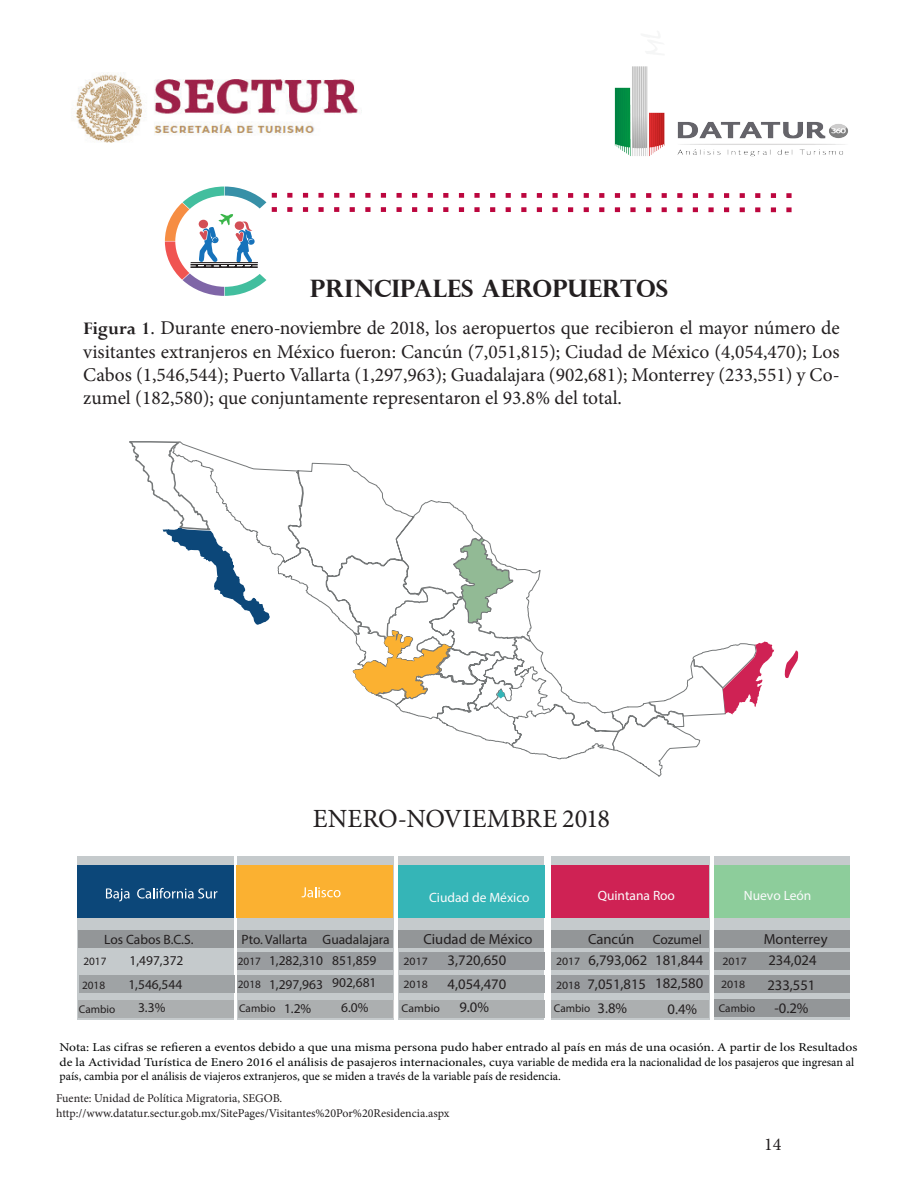
<style>
.page{position:relative;width:923px;height:1193px;background:#fff}
.page>*{position:absolute;margin:0;border:0;box-sizing:border-box;transform-origin:0 0}
.t1{font:26.25px "Minion Pro";color:#231f20}
.t2{font:700 24px "Perpetua Titling";color:#231f20}
.t3{font:19.5px/23.4px "Minion Pro";letter-spacing:-.005em;color:#231f20;text-align:justify}
.t4{font:18px "Minion Pro";color:#231f20}
.t5{font:14.55px/21.3px "Myriad Pro";color:#231f20;text-align:center}
.t6{font:13.5px/21.3px "Myriad Pro";color:#231f20}
.t7{font:13.5px "Myriad Pro";color:#fbfbfc}
.t8{font:12px/14.4px "Minion Pro";color:#030505;scale:1.13 1}
.t9{font:12px/14.4px "Minion Pro";color:#231f20}
.t10{font:11.25px/24.3px "Myriad Pro";color:#231f20}
.t11{font:11.25px/23.4px "Myriad Pro";color:#231f20;scale:1.05 1}
.s1{font-family:"Perpetua";font-weight:700;font-size:19.65px}
.s2{font-size:14.55px}
</style>
<div class="page">
<img style="left:614px;top:66px;width:234px;height:91px">
<img style="left:76px;top:73px;width:286px;height:70px">
<svg style="left:272px;top:193px;width:5px;height:5px"></svg>
<svg style="left:287px;top:193px;width:5px;height:5px"></svg>
<svg style="left:272px;top:207px;width:5px;height:5px"></svg>
<svg style="left:287px;top:207px;width:5px;height:5px"></svg>
<svg style="left:303px;top:193px;width:5px;height:5px"></svg>
<svg style="left:318px;top:193px;width:5px;height:5px"></svg>
<svg style="left:303px;top:207px;width:5px;height:5px"></svg>
<svg style="left:318px;top:207px;width:5px;height:5px"></svg>
<svg style="left:334px;top:193px;width:5px;height:5px"></svg>
<svg style="left:349px;top:193px;width:6px;height:5px"></svg>
<svg style="left:334px;top:207px;width:5px;height:5px"></svg>
<svg style="left:349px;top:207px;width:6px;height:5px"></svg>
<svg style="left:365px;top:193px;width:5px;height:5px"></svg>
<svg style="left:381px;top:193px;width:5px;height:5px"></svg>
<svg style="left:365px;top:207px;width:5px;height:5px"></svg>
<svg style="left:381px;top:207px;width:5px;height:5px"></svg>
<svg style="left:396px;top:193px;width:5px;height:5px"></svg>
<svg style="left:412px;top:193px;width:5px;height:5px"></svg>
<svg style="left:396px;top:207px;width:5px;height:5px"></svg>
<svg style="left:412px;top:207px;width:5px;height:5px"></svg>
<svg style="left:427px;top:193px;width:6px;height:5px"></svg>
<svg style="left:443px;top:193px;width:5px;height:5px"></svg>
<svg style="left:427px;top:207px;width:6px;height:5px"></svg>
<svg style="left:443px;top:207px;width:5px;height:5px"></svg>
<svg style="left:459px;top:193px;width:5px;height:5px"></svg>
<svg style="left:474px;top:193px;width:5px;height:5px"></svg>
<svg style="left:459px;top:207px;width:5px;height:5px"></svg>
<svg style="left:474px;top:207px;width:5px;height:5px"></svg>
<svg style="left:490px;top:193px;width:5px;height:5px"></svg>
<svg style="left:505px;top:193px;width:5px;height:5px"></svg>
<svg style="left:490px;top:207px;width:5px;height:5px"></svg>
<svg style="left:505px;top:207px;width:5px;height:5px"></svg>
<svg style="left:521px;top:193px;width:5px;height:5px"></svg>
<svg style="left:536px;top:193px;width:6px;height:5px"></svg>
<svg style="left:521px;top:207px;width:5px;height:5px"></svg>
<svg style="left:536px;top:207px;width:6px;height:5px"></svg>
<svg style="left:552px;top:193px;width:5px;height:5px"></svg>
<svg style="left:568px;top:193px;width:5px;height:5px"></svg>
<svg style="left:552px;top:207px;width:5px;height:5px"></svg>
<svg style="left:568px;top:207px;width:5px;height:5px"></svg>
<svg style="left:583px;top:193px;width:5px;height:5px"></svg>
<svg style="left:599px;top:193px;width:5px;height:5px"></svg>
<svg style="left:583px;top:207px;width:5px;height:5px"></svg>
<svg style="left:599px;top:207px;width:5px;height:5px"></svg>
<svg style="left:614px;top:193px;width:6px;height:5px"></svg>
<svg style="left:630px;top:193px;width:5px;height:5px"></svg>
<svg style="left:614px;top:207px;width:6px;height:5px"></svg>
<svg style="left:630px;top:207px;width:5px;height:5px"></svg>
<svg style="left:646px;top:193px;width:5px;height:5px"></svg>
<svg style="left:661px;top:193px;width:5px;height:5px"></svg>
<svg style="left:646px;top:207px;width:5px;height:5px"></svg>
<svg style="left:661px;top:207px;width:5px;height:5px"></svg>
<svg style="left:677px;top:193px;width:5px;height:5px"></svg>
<svg style="left:692px;top:193px;width:5px;height:5px"></svg>
<svg style="left:677px;top:207px;width:5px;height:5px"></svg>
<svg style="left:692px;top:207px;width:5px;height:5px"></svg>
<svg style="left:708px;top:193px;width:5px;height:5px"></svg>
<svg style="left:724px;top:193px;width:5px;height:5px"></svg>
<svg style="left:708px;top:207px;width:5px;height:5px"></svg>
<svg style="left:724px;top:207px;width:5px;height:5px"></svg>
<svg style="left:739px;top:193px;width:5px;height:5px"></svg>
<svg style="left:755px;top:193px;width:5px;height:5px"></svg>
<svg style="left:739px;top:207px;width:5px;height:5px"></svg>
<svg style="left:755px;top:207px;width:5px;height:5px"></svg>
<svg style="left:770px;top:193px;width:5px;height:5px"></svg>
<svg style="left:786px;top:193px;width:5px;height:5px"></svg>
<svg style="left:770px;top:207px;width:5px;height:5px"></svg>
<svg style="left:786px;top:207px;width:5px;height:5px"></svg>
<svg style="left:165px;top:186px;width:101px;height:110px"></svg>
<svg style="left:256px;top:462px;width:226px;height:169px"></svg>
<svg style="left:784px;top:650px;width:15px;height:28px"></svg>
<svg style="left:352px;top:537px;width:422px;height:240px"></svg>
<svg style="left:129px;top:441px;width:140px;height:183px"></svg>
<svg style="left:551px;top:856px;width:158px;height:164px;background:#c0bfc3"></svg>
<div style="left:78px;top:856px;width:156px;height:164px;background:#c5cacc"></div>
<div style="left:78px;top:864px;width:156px;height:53px;background:#0c4779"></div>
<svg style="left:237px;top:856px;width:156px;height:164px;background:#c1c4c3"></svg>
<svg style="left:398px;top:856px;width:146px;height:164px;background:#bdc5c6"></svg>
<div style="left:236px;top:864px;width:157px;height:53px;background:#fbb131"></div>
<svg style="left:106px;top:888px;width:23px;height:13px"></svg>
<svg style="left:137px;top:887px;width:80px;height:11px"></svg>
<div style="left:551px;top:864px;width:157px;height:53px;background:#cf2254"></div>
<div style="left:78px;top:930px;width:155px;height:17px;background:#939698"></div>
<div style="left:79px;top:975px;width:155px;height:17px;background:#9fa3a5"></div>
<div style="left:238px;top:974px;width:155px;height:18px;background:#9fa3a5"></div>
<div style="left:398px;top:930px;width:146px;height:17px;background:#939698"></div>
<div style="left:399px;top:952px;width:145px;height:17px;background:#999c9f"></div>
<div style="left:399px;top:974px;width:145px;height:18px;background:#9fa3a5"></div>
<div style="left:551px;top:930px;width:157px;height:17px;background:#939698"></div>
<div style="left:551px;top:974px;width:157px;height:18px;background:#999c9f"></div>
<div style="left:551px;top:952px;width:157px;height:17px;background:#9fa3a5"></div>
<div style="left:78px;top:999px;width:155px;height:17px;background:#acafb0"></div>
<div style="left:398px;top:864px;width:146px;height:53px;background:#35b5b7"></div>
<svg style="left:301px;top:887px;width:39px;height:10px"></svg>
<div style="left:238px;top:952px;width:155px;height:17px;background:#999c9f"></div>
<div style="left:238px;top:930px;width:155px;height:17px;background:#939698"></div>
<svg style="left:393px;top:999px;width:1px;height:17px"></svg>
<div style="left:238px;top:999px;width:155px;height:17px;background:#acafb0"></div>
<div style="left:399px;top:999px;width:145px;height:17px;background:#acafb0"></div>
<div style="left:551px;top:999px;width:157px;height:17px;background:#acafb0"></div>
<div style="left:713px;top:856px;width:136px;height:164px;background:#c5cacc"></div>
<div style="left:713px;top:864px;width:136px;height:53px;background:#8dcd9b"></div>
<div style="left:714px;top:930px;width:135px;height:17px;background:#939698"></div>
<div style="left:714px;top:999px;width:135px;height:17px;background:#939698"></div>
<div style="left:714px;top:975px;width:135px;height:17px;background:#939698"></div>
<div style="left:714px;top:952px;width:135px;height:17px;background:#939698"></div>
<p class="t2" style="left:310px;top:273px;width:359px">PRINCIPALES AEROPUERTOS</p>
<p class="t3" style="left:83px;top:316px;width:757px"><span class="s1">Figura 1</span>. Durante enero-noviembre de 2018, los aeropuertos que recibieron el mayor número de visitantes extranjeros en México fueron: Cancún (7,051,815); Ciudad de México (4,054,470); Los Cabos (1,546,544); Puerto Vallarta (1,297,963); Guadalajara (902,681); Monterrey (233,551) y Co&shy;zumel (182,580); que conjuntamente representaron el 93.8% del total.</p>
<p class="t1" style="left:313px;top:801px;width:298px">ENERO-NOVIEMBRE 2018</p>
<p class="t6" style="left:129px;top:928px;width:66px;text-indent:-25px">Los Cabos B.C.S.<br>1,497,372</p>
<p class="t6" style="left:128px;top:973px;width:55px">1,546,544</p>
<p class="t10" style="left:79px;top:996px;width:38px">Cambio</p>
<p class="t6" style="left:138px;top:996px;width:29px">3.3%</p>
<p class="t10" style="left:82px;top:948px;width:26px">2017<br>2018</p>
<p class="t7" style="left:429px;top:888px;width:102px">Ciudad de México</p>
<p class="t7" style="left:597px;top:887px;width:79px">Quintana Roo</p>
<p class="t7" style="left:743px;top:887px;width:69px">Nuevo León</p>
<p class="t6" style="left:269px;top:928px;width:122px;text-indent:-28px">Pto. Vallarta Guadalajara<br>1,282,310</p>
<p class="t6" style="left:269px;top:973px;width:55px">1,297,963</p>
<p class="t6" style="left:332px;top:949px;width:46px">851,859<br>902,681</p>
<p class="t10" style="left:238px;top:948px;width:25px">2017</p>
<p class="t10" style="left:239px;top:995px;width:38px">Cambio</p>
<p class="t10" style="left:238px;top:971px;width:25px">2018</p>
<p class="t6" style="left:284px;top:997px;width:29px">1.2%</p>
<p class="t6" style="left:341px;top:996px;width:29px">6.0%</p>
<p class="t5" style="left:423px;top:928px;width:111px">Ciudad de México<br>3,720,650</p>
<p class="t5" style="left:447px;top:972px;width:60px;line-height:22.6px">4,054,470<br>9.0%</p>
<p class="t5" style="left:588px;top:928px;width:61px;text-align:left">Cancún<br>6,793,062</p>
<p class="t5" style="left:587px;top:973px;width:60px">7,051,815</p>
<p class="t6" style="left:652px;top:928px;width:51px">Cozumel</p>
<p class="t5" style="left:655px;top:947px;width:50px;line-height:23.5px;text-align:left">181,844<br>182,580</p>
<p class="t5" style="left:667px;top:998px;width:31px">0.4%</p>
<p class="t11" style="left:403px;top:949px;width:25px;line-height:22.6px">2017<br>2018</p>
<p class="t11" style="left:556px;top:949px;width:25px;line-height:24px">2017<br>2018</p>
<p class="t11" style="left:401px;top:996px;width:38px">Cambio</p>
<p class="t10" style="left:553px;top:995px;width:75px">Cambio <span class="s2">3.8%</span></p>
<p class="t11" style="left:718px;top:949px;width:36px;text-indent:4px">2017<br>2018<br>Cambio</p>
<p class="t5" style="left:763px;top:928px;width:65px">Monterrey<br>234,024</p>
<p class="t5" style="left:767px;top:973px;width:50px;line-height:23.4px">233,551 -0.2%</p>
<p class="t8" style="left:60px;top:1040px;width:707px">Nota: Las cifras se refieren a eventos debido a que una misma persona pudo haber entrado al país en más de una ocasión. A partir de los Resultados de la Actividad Turística de Enero 2016 el análisis de pasajeros internacionales, cuya variable de medida era la nacionalidad de los pasajeros que ingresan al país, cambia por el análisis de viajeros extranjeros, que se miden a través de la variable país de residencia.</p>
<p class="t9" style="left:56px;top:1091px;width:394px">Fuente: Unidad de Política Migratoria, SEGOB. http://www.datatur.sectur.gob.mx/SitePages/Visitantes%20Por%20Residencia.aspx</p>
<h3 class="t4" style="left:764px;top:1131px;width:19px">14</h3>
</div>
